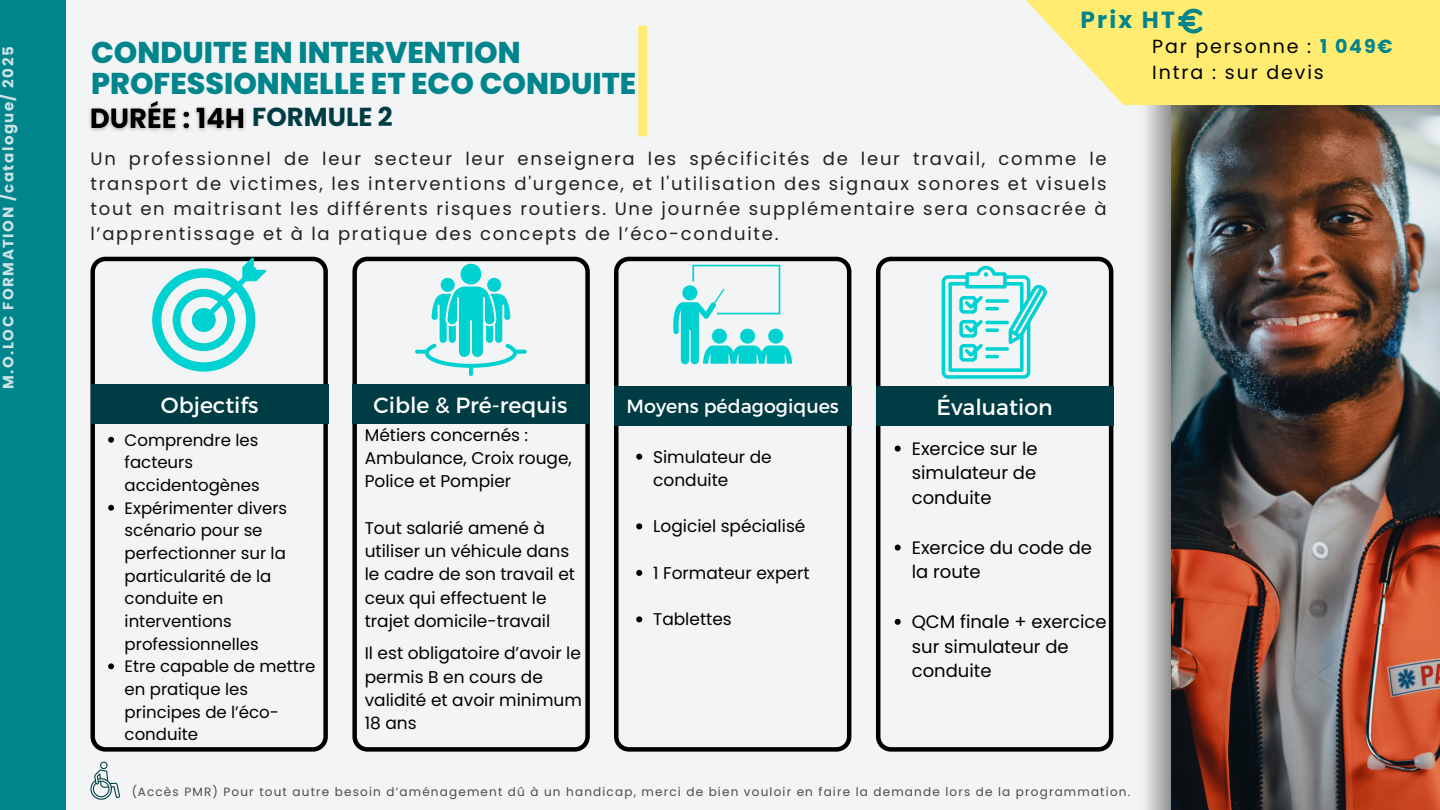
<style>
.page{position:relative;width:1440px;height:810px;background:#f2f4f5}
.page>*{position:absolute;margin:0;border:0;box-sizing:border-box;transform-origin:0 0}
.t1{font:800 30px/31.5px "Poppins";color:#00858c}
.t2{font:700 26px "Poppins";color:#003c43}
.t3{font:700 23.3px "Poppins";letter-spacing:.1em;color:#00858c}
.t4{font:22px "Montserrat";color:#fff}
.t5{font:19px "Poppins";letter-spacing:.1em;color:#010101}
.t6{font:19px "Montserrat";color:#fff}
.t7{font:18px/24.8px "Poppins";letter-spacing:.1em;color:#231f20;text-align:justify}
.t8{font:18px/24.8px "Poppins";color:#000}
.t9{font:17px/23.2px "Poppins";color:#000}
.t10{font:16.6px/22.7px "Poppins";color:#000}
.t11{font:700 15px "Poppins";letter-spacing:.1em;color:#fffbfb}
.t12{font:12px "Poppins";letter-spacing:.1em;color:#231f20}
.s1{font-weight:700;color:#00858c}
</style>
<div class="page">
<svg style="left:90px;top:257px;width:238px;height:495px"></svg>
<div style="left:91px;top:385px;width:237px;height:39px;background:#003c43"></div>
<svg style="left:352px;top:257px;width:238px;height:495px"></svg>
<div style="left:352px;top:385px;width:237px;height:39px;background:#003c43"></div>
<svg style="left:614px;top:257px;width:237px;height:495px"></svg>
<div style="left:614px;top:386px;width:237px;height:39px;background:#003c43"></div>
<svg style="left:876px;top:257px;width:237px;height:495px"></svg>
<div style="left:876px;top:386px;width:237px;height:39px;background:#003c43"></div>
<svg style="left:152px;top:257px;width:114px;height:114px"></svg>
<div style="left:487px;top:278px;width:14px;height:14px;background:#00d1d1;border-radius:50%"></div>
<div style="left:441px;top:278px;width:14px;height:14px;background:#00d1d1;border-radius:50%"></div>
<svg style="left:415px;top:287px;width:112px;height:89px"></svg>
<div style="left:461px;top:264px;width:20px;height:21px;background:#00d1d1;border-radius:50%"></div>
<svg style="left:673px;top:265px;width:119px;height:99px"></svg>
<div style="left:1129px;top:43px;width:42px;height:767px;background:linear-gradient(to right,#fff,#9d9d9d)"></div>
<img style="left:1171px;top:105px;width:269px;height:705px">
<svg style="left:942px;top:266px;width:106px;height:112px"></svg>
<div style="left:638px;top:26px;width:9px;height:110px;background:#ffec70"></div>
<div style="left:0;top:0;width:66px;height:810px;background:#00858c"></div>
<div style="left:1026px;top:0;width:414px;height:105px;background:#ffec70"></div>
<svg style="left:1178px;top:9px;width:24px;height:24px"></svg>
<svg style="left:636px;top:454px;width:6px;height:6px"></svg>
<svg style="left:636px;top:523px;width:6px;height:6px"></svg>
<svg style="left:636px;top:570px;width:6px;height:6px"></svg>
<svg style="left:636px;top:616px;width:6px;height:6px"></svg>
<svg style="left:895px;top:446px;width:6px;height:6px"></svg>
<svg style="left:895px;top:545px;width:6px;height:6px"></svg>
<svg style="left:895px;top:619px;width:6px;height:6px"></svg>
<img style="left:89px;top:101px;width:157px;height:30px">
<svg style="left:108px;top:437px;width:6px;height:6px"></svg>
<svg style="left:108px;top:505px;width:6px;height:6px"></svg>
<svg style="left:108px;top:663px;width:6px;height:6px"></svg>
<svg style="left:90px;top:762px;width:30px;height:38px"></svg>
<p class="t11" style="left:-2px;top:389px;width:344px;rotate:-90deg">M.O.LOC FORMATION /catalogue/ 2025</p>
<p class="t1" style="left:91px;top:37px;width:547px">CONDUITE EN INTERVENTION<br>PROFESSIONNELLE ET ECO CONDUITE</p>
<h5 class="t2" style="left:252px;top:98px;width:142px">FORMULE 2</h5>
<h1 class="t3" style="left:1080px;top:4px;width:96px">Prix HT</h1>
<h6 class="t5" style="left:1152px;top:33px;width:242px">Par personne : <span class="s1">1 049€</span></h6>
<p class="t5" style="left:1152px;top:59px;width:173px">Intra : sur devis</p>
<p class="t7" style="left:90px;top:147px;width:1018px">Un professionnel de leur secteur leur enseignera les spécificités de leur travail, comme le transport de victimes, les interventions d'urgence, et l'utilisation des signaux sonores et visuels tout en maitrisant les différents risques routiers. Une journée supplémentaire sera consacrée à l’apprentissage et à la pratique des concepts de l’éco-conduite.</p>
<p class="t4" style="left:161px;top:391px;width:99px">Objectifs</p>
<h3 class="t4" style="left:374px;top:391px;width:195px">Cible &amp; Pré-requis</h3>
<p class="t6" style="left:627px;top:394px;width:214px">Moyens pédagogiques</p>
<h5 class="t4" style="left:937px;top:392px;width:118px">Évaluation</h5>
<p class="t10" style="left:125px;top:428px;width:137px">Comprendre les facteurs accidentogènes</p>
<p class="t10" style="left:125px;top:496px;width:164px">Expérimenter divers scénario pour se perfectionner sur la particularité de la conduite en interventions professionnelles</p>
<p class="t10" style="left:125px;top:655px;width:192px">Etre capable de mettre en pratique les principes de l’éco&shy;conduite</p>
<h2 class="t9" style="left:365px;top:423px;width:209px">Métiers concernés :<br>Ambulance, Croix rouge,<br>Police et Pompier</h2>
<h5 class="t9" style="left:365px;top:516px;width:212px">Tout salarié amené à utiliser un véhicule dans le cadre de son travail et ceux qui effectuent le trajet domicile-travail</h5>
<p class="t9" style="left:365px;top:642px;width:219px">Il est obligatoire d’avoir le permis B en cours de validité et avoir minimum<br>18 ans</p>
<p class="t9" style="left:653px;top:445px;width:120px">Simulateur de conduite</p>
<p class="t9" style="left:653px;top:515px;width:154px">Logiciel spécialisé</p>
<p class="t9" style="left:653px;top:561px;width:158px">1 Formateur expert</p>
<p class="t9" style="left:653px;top:608px;width:80px">Tablettes</p>
<p class="t8" style="left:912px;top:436px;width:127px;text-align:justify">Exercice sur le simulateur de conduite</p>
<h6 class="t8" style="left:912px;top:535px;width:182px">Exercice du code de la route</h6>
<h6 class="t8" style="left:912px;top:609px;width:196px">QCM finale + exercice sur simulateur de conduite</h6>
<p class="t12" style="left:131px;top:784px;width:1001px">(Accès PMR) Pour tout autre besoin d’aménagement dû à un handicap, merci de bien vouloir en faire la demande lors de la programmation.</p>
</div>
